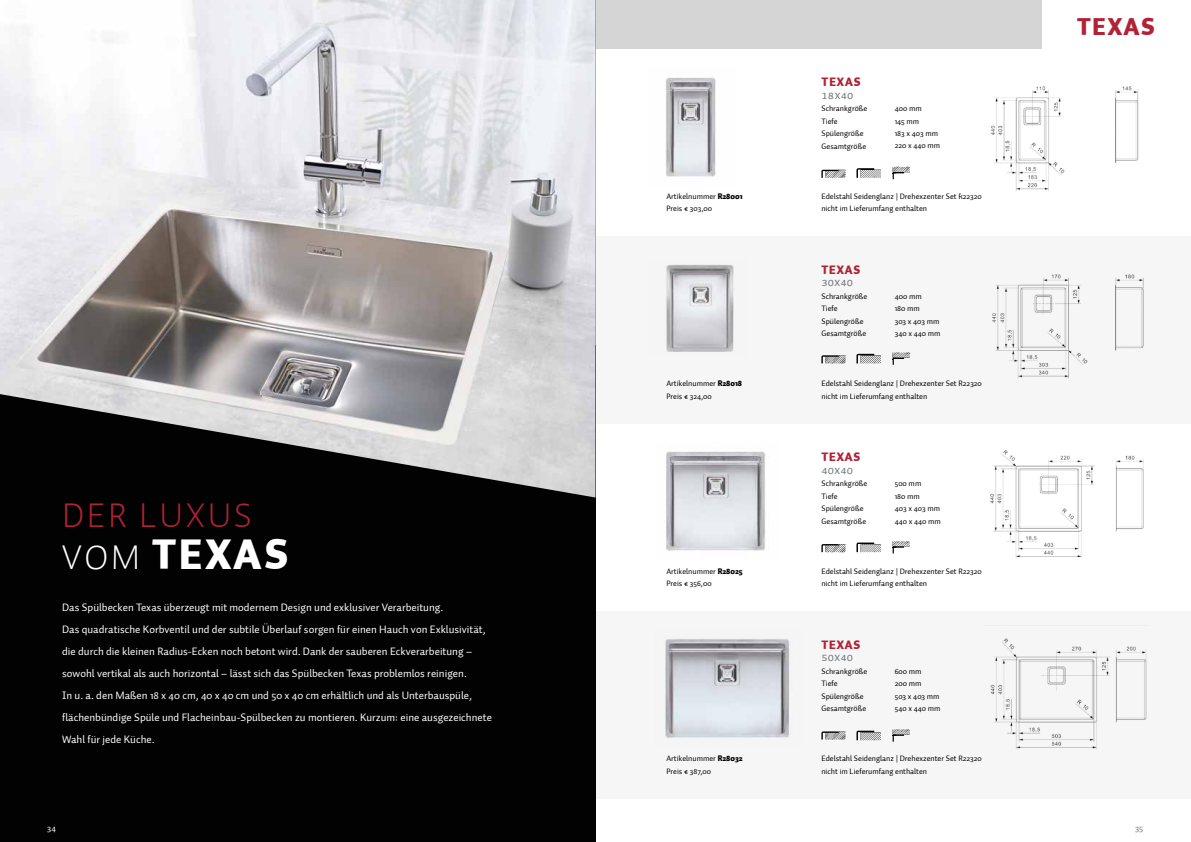
<style>
.page{position:relative;width:1191px;height:842px;background:#fff}
.page>*{position:absolute;margin:0;border:0;box-sizing:border-box;transform-origin:0 0}
.t1{font:900 42px "Auto 1";letter-spacing:.075em;color:#fff}
.t2{font:300 35px "Auto 1";letter-spacing:.075em;color:#b22236}
.t3{font:900 24px "Auto 1";letter-spacing:.075em;color:#b22236}
.t4{font:900 12px "Auto 1";letter-spacing:.075em;color:#b22236}
.t5{font:12px "Auto 1 Regular Sm Cp";letter-spacing:.01em;color:#73797c}
.t6{font:11px/22px "Auto 1";color:#fff}
.t7{font:9px "Auto 1";color:#73797c}
.t8{font:9px "Auto 1";color:#fff}
.t9{font:8px/12.5px "Auto 1";color:#000}
.s1{font-weight:300;font-size:35px}
.s2{font-weight:900}
</style>
<div class="page">
<div style="left:0;top:236px;width:1191px;height:188px;background:#f6f6f6"></div>
<div style="left:0;top:611px;width:1191px;height:187px;background:#f6f6f6"></div>
<svg style="left:821px;top:170px;width:25px;height:8px"></svg>
<svg style="left:856px;top:168px;width:25px;height:10px"></svg>
<svg style="left:892px;top:167px;width:18px;height:12px"></svg>
<svg style="left:821px;top:544px;width:25px;height:9px"></svg>
<svg style="left:856px;top:542px;width:25px;height:10px"></svg>
<svg style="left:892px;top:541px;width:18px;height:12px"></svg>
<svg style="left:821px;top:355px;width:25px;height:9px"></svg>
<svg style="left:856px;top:354px;width:25px;height:9px"></svg>
<svg style="left:892px;top:353px;width:18px;height:12px"></svg>
<svg style="left:821px;top:731px;width:25px;height:9px"></svg>
<svg style="left:856px;top:731px;width:25px;height:9px"></svg>
<svg style="left:892px;top:729px;width:18px;height:13px"></svg>
<div style="left:0;top:346px;width:595px;height:496px;background:#020203"></div>
<div style="left:0;top:0;width:1041px;height:48px;background:#d5d5d5"></div>
<img style="left:0;top:0;width:595px;height:497px">
<img style="left:991px;top:86px;width:74px;height:105px">
<img style="left:992px;top:274px;width:96px;height:105px">
<img style="left:665px;top:639px;width:125px;height:99px">
<img style="left:666px;top:451px;width:100px;height:100px">
<img style="left:666px;top:264px;width:68px;height:88px">
<img style="left:665px;top:77px;width:51px;height:100px">
<img style="left:985px;top:625px;width:162px;height:125px">
<img style="left:990px;top:450px;width:105px;height:107px">
<img style="left:1116px;top:455px;width:28px;height:77px">
<img style="left:1115px;top:274px;width:29px;height:77px">
<img style="left:1115px;top:86px;width:24px;height:77px">
<h2 class="t2" style="left:62px;top:493px;width:191px">DER LUXUS</h2>
<h1 class="t1" style="left:62px;top:527px;width:227px"><span class="s1">VOM</span> TEXAS</h1>
<p class="t6" style="left:62px;top:597px;width:431px">Das Spülbecken Texas überzeugt mit modernem Design und exklusiver Verarbeitung.<br>Das quadratische Korbventil und der subtile Überlauf sorgen für einen Hauch von Exklusivität, die durch die kleinen Radius-Ecken noch betont wird. Dank der sauberen Eckverarbeitung – sowohl vertikal als auch horizontal – lässt sich das Spülbecken Texas problemlos reinigen.<br>In u. a. den Maßen 18 x 40 cm, 40 x 40 cm und 50 x 40 cm erhältlich und als Unterbauspüle, flächenbündige Spüle und Flacheinbau-Spülbecken zu montieren. Kurzum: eine ausgezeichnete Wahl für jede Küche.</p>
<p class="t8" style="left:47px;top:823px;width:10px">34</p>
<h3 class="t3" style="left:1077px;top:11px;width:79px">TEXAS</h3>
<h3 class="t4" style="left:821px;top:74px;width:40px">TEXAS</h3>
<h3 class="t5" style="left:821px;top:88px;width:33px">18X40</h3>
<p class="t9" style="left:821px;top:102px;width:47px">Schrankgröße<br>Tiefe<br>Spülengröße<br>Gesamtgröße</p>
<p class="t9" style="left:894px;top:102px;width:47px">400 mm<br>145 mm<br>183 x 403 mm<br>220 x 440 mm</p>
<p class="t9" style="left:666px;top:190px;width:78px">Artikelnummer <span class="s2">R28001<br></span>Preis € 303,00</p>
<p class="t9" style="left:821px;top:190px;width:162px">Edelstahl Seidenglanz | Drehexzenter Set R22320 nicht im Lieferumfang enthalten</p>
<h3 class="t4" style="left:821px;top:261px;width:40px">TEXAS</h3>
<h3 class="t5" style="left:821px;top:275px;width:33px">30X40</h3>
<p class="t9" style="left:821px;top:290px;width:47px">Schrankgröße<br>Tiefe<br>Spülengröße<br>Gesamtgröße</p>
<p class="t9" style="left:894px;top:290px;width:47px">400 mm<br>180 mm<br>303 x 403 mm<br>340 x 440 mm</p>
<p class="t9" style="left:666px;top:377px;width:77px">Artikelnummer <span class="s2">R28018<br></span>Preis € 324,00</p>
<p class="t9" style="left:821px;top:377px;width:162px">Edelstahl Seidenglanz | Drehexzenter Set R22320 nicht im Lieferumfang enthalten</p>
<h3 class="t4" style="left:821px;top:449px;width:40px">TEXAS</h3>
<h3 class="t5" style="left:821px;top:463px;width:33px">40X40</h3>
<p class="t9" style="left:821px;top:477px;width:47px">Schrankgröße<br>Tiefe<br>Spülengröße<br>Gesamtgröße</p>
<p class="t9" style="left:894px;top:477px;width:48px">500 mm<br>180 mm<br>403 x 403 mm<br>440 x 440 mm</p>
<p class="t9" style="left:666px;top:565px;width:78px">Artikelnummer <span class="s2">R28025<br></span>Preis € 356,00</p>
<p class="t9" style="left:821px;top:565px;width:162px">Edelstahl Seidenglanz | Drehexzenter Set R22320 nicht im Lieferumfang enthalten</p>
<h3 class="t4" style="left:821px;top:636px;width:40px">TEXAS</h3>
<h3 class="t5" style="left:821px;top:650px;width:33px">50X40</h3>
<p class="t9" style="left:821px;top:665px;width:47px">Schrankgröße<br>Tiefe<br>Spülengröße<br>Gesamtgröße</p>
<p class="t9" style="left:894px;top:665px;width:47px">600 mm<br>200 mm<br>503 x 403 mm<br>540 x 440 mm</p>
<p class="t9" style="left:666px;top:752px;width:78px">Artikelnummer <span class="s2">R28032<br></span>Preis € 387,00</p>
<p class="t9" style="left:821px;top:752px;width:162px">Edelstahl Seidenglanz | Drehexzenter Set R22320 nicht im Lieferumfang enthalten</p>
<p class="t7" style="left:1135px;top:823px;width:10px">35</p>
</div>
